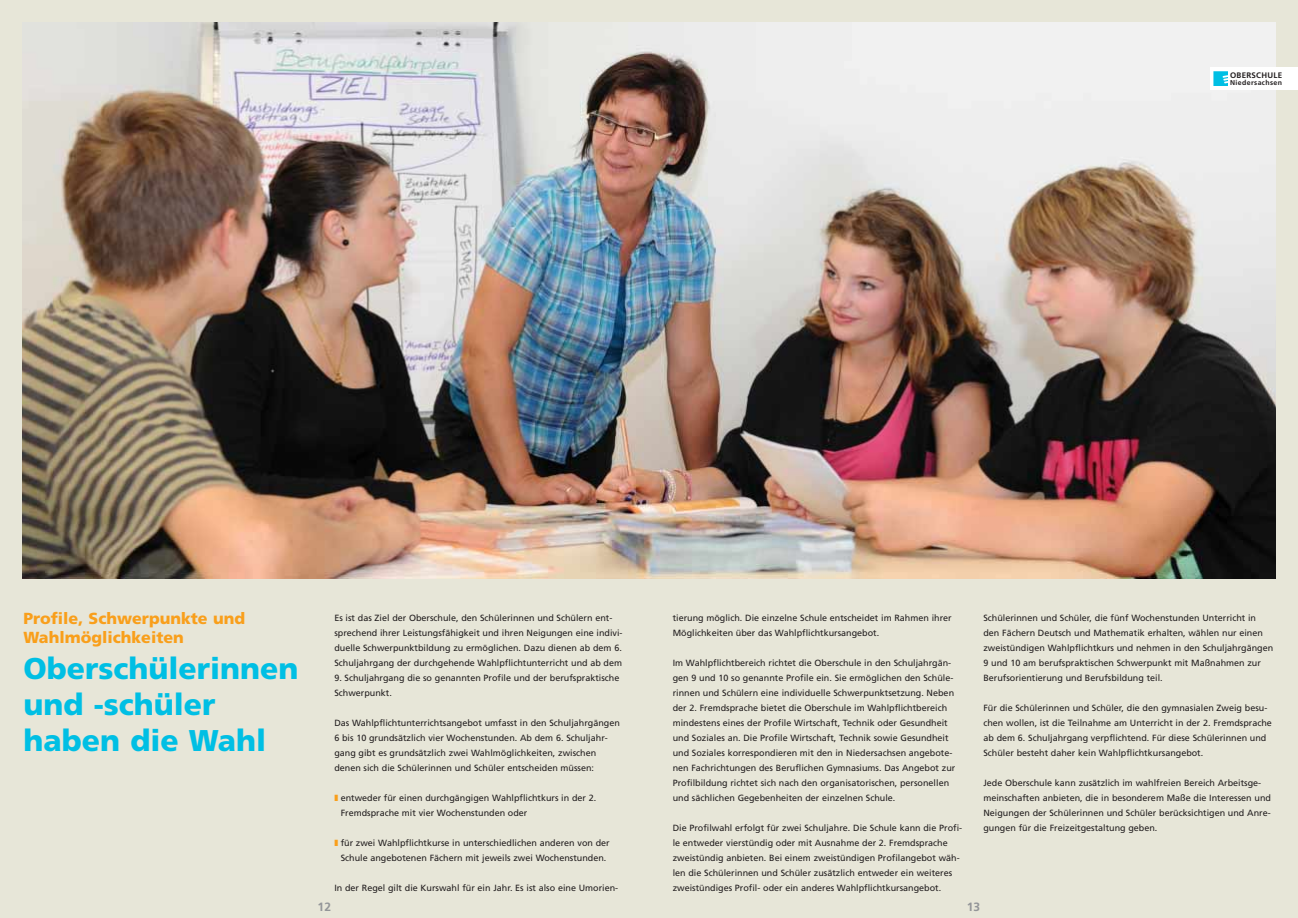
<style>
.page{position:relative;width:1298px;height:918px;background:#e7e6d8}
.page>*{position:absolute;margin:0;border:0;box-sizing:border-box;transform-origin:0 0}
.t1{font:900 30px/36px "Frutiger";color:#00bfe4}
.t2{font:900 16px/19.2px "Frutiger";color:#f99f1b}
.t3{font:700 12px "Frutiger";color:#939598}
.t4{font:9px/15px "Frutiger";color:#231f20}
.t5{font:700 8px "Frutiger";letter-spacing:.035em;color:#231f20}
.t6{font:700 7px "Frutiger";letter-spacing:.055em;color:#231f20}
.s1{color:#f99f1b}
</style>
<div class="page">
<img style="left:23px;top:22px;width:1252px;height:556px">
<div style="left:1210px;top:68px;width:88px;height:22px;background:#fff"></div>
<svg style="left:1213px;top:72px;width:14px;height:14px"></svg>
<p class="t5" style="left:1230px;top:72px;width:54px">OBERSCHULE</p>
<p class="t6" style="left:1230px;top:80px;width:54px">Niedersachsen</p>
<h2 class="t2" style="left:24px;top:610px;width:223px">Profile, Schwerpunkte und<br>Wahlmöglichkeiten</h2>
<h1 class="t1" style="left:24px;top:652px;width:277px">Oberschülerinnen und -schüler haben die Wahl</h1>
<p class="t4" style="left:334px;top:611px;width:290px">Es ist das Ziel der Oberschule, den Schülerinnen und Schülern ent&shy;sprechend ihrer Leistungsfähigkeit und ihren Neigungen eine indivi&shy;duelle Schwerpunktbildung zu ermöglichen. Dazu dienen ab dem 6.<br>Schuljahrgang der durchgehende Wahlpflichtunterricht und ab dem</p>
<p class="t4" style="left:334px;top:671px;width:287px">9. Schuljahrgang die so genannten Profile und der berufspraktische<br>Schwerpunkt.</p>
<p class="t4" style="left:334px;top:716px;width:287px">Das Wahlpflichtunterrichtsangebot umfasst in den Schuljahrgängen 6 bis 10 grundsätzlich vier Wochenstunden. Ab dem 6. Schuljahr&shy;gang gibt es grundsätzlich zwei Wahlmöglichkeiten, zwischen denen sich die Schülerinnen und Schüler entscheiden müssen:</p>
<p class="t4" style="left:341px;top:791px;width:257px;text-indent:-6px"><span class="s1">❚</span> entweder für einen durchgängigen Wahlpflichtkurs in der 2.<br>Fremdsprache mit vier Wochenstunden oder</p>
<p class="t4" style="left:334px;top:836px;width:277px;text-align:center"><span class="s1">❚</span> für zwei Wahlpflichtkurse in unterschiedlichen anderen von der<br>Schule angebotenen Fächern mit jeweils zwei Wochenstunden.</p>
<p class="t4" style="left:334px;top:881px;width:285px">In der Regel gilt die Kurswahl für ein Jahr. Es ist also eine Umorien-</p>
<h3 class="t3" style="left:318px;top:902px;width:15px">12</h3>
<p class="t4" style="left:673px;top:611px;width:281px">tierung möglich. Die einzelne Schule entscheidet im Rahmen ihrer<br>Möglichkeiten über das Wahlpflichtkursangebot.</p>
<p class="t4" style="left:673px;top:656px;width:284px">Im Wahlpflichtbereich richtet die Oberschule in den Schuljahrgän&shy;gen 9 und 10 so genannte Profile ein. Sie ermöglichen den Schüle&shy;rinnen und Schülern eine individuelle Schwerpunktsetzung. Neben der 2. Fremdsprache bietet die Oberschule im Wahlpflichtbereich mindestens eines der Profile Wirtschaft, Technik oder Gesundheit und Soziales an. Die Profile Wirtschaft, Technik sowie Gesundheit und Soziales korrespondieren mit den in Niedersachsen angebote&shy;nen Fachrichtungen des Beruflichen Gymnasiums. Das Angebot zur Profilbildung richtet sich nach den organisatorischen, personellen und sächlichen Gegebenheiten der einzelnen Schule.</p>
<p class="t4" style="left:673px;top:821px;width:291px">Die Profilwahl erfolgt für zwei Schuljahre. Die Schule kann die Profi&shy;le entweder vierstündig oder mit Ausnahme der 2. Fremdsprache zweistündig anbieten. Bei einem zweistündigen Profilangebot wäh&shy;len die Schülerinnen und Schüler zusätzlich entweder ein weiteres zweistündiges Profil- oder ein anderes Wahlpflichtkursangebot.</p>
<p class="t4" style="left:983px;top:611px;width:291px">Schülerinnen und Schüler, die fünf Wochenstunden Unterricht in den Fächern Deutsch und Mathematik erhalten, wählen nur einen zweistündigen Wahlpflichtkurs und nehmen in den Schuljahrgängen 9 und 10 am berufspraktischen Schwerpunkt mit Maßnahmen zur Berufsorientierung und Berufsbildung teil.</p>
<p class="t4" style="left:983px;top:701px;width:290px">Für die Schülerinnen und Schüler, die den gymnasialen Zweig besu&shy;chen wollen, ist die Teilnahme am Unterricht in der 2. Fremdsprache ab dem 6. Schuljahrgang verpflichtend. Für diese Schülerinnen und Schüler besteht daher kein Wahlpflichtkursangebot.</p>
<p class="t4" style="left:983px;top:776px;width:289px">Jede Oberschule kann zusätzlich im wahlfreien Bereich Arbeitsge&shy;meinschaften anbieten, die in besonderem Maße die Interessen und Neigungen der Schülerinnen und Schüler berücksichtigen und Anre&shy;gungen für die Freizeitgestaltung geben.</p>
<h3 class="t3" style="left:967px;top:902px;width:15px">13</h3>
</div>
